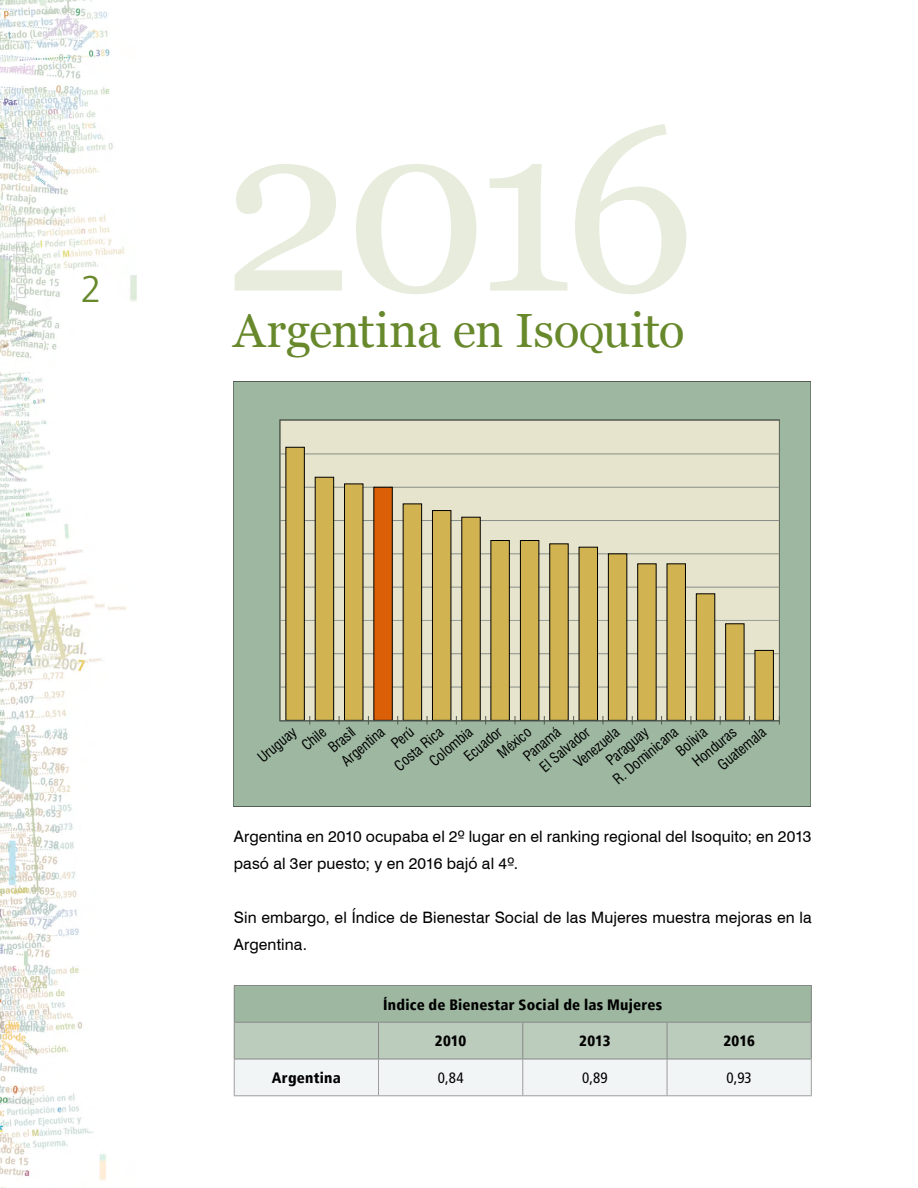
<style>
.page{position:relative;width:918px;height:1188px;background:#fff}
.page>*{position:absolute;margin:0;border:0;box-sizing:border-box;transform-origin:0 0}
._500_S0{font:234.6px "Georgia";color:#e7ecdd}
._500_S0-2{font:48px "Georgia";letter-spacing:-.01em;color:#67882b}
._500_S0-3{font:300 37.5px "Frutiger";color:#67882b}
._000_BT{font:15.75px/27px "Swiss 721 BT";letter-spacing:.005em;color:#000}
._750_S1_tB{font:900 condensed 15px "Frutiger LT";letter-spacing:.015em;color:#000}
._700_BT_cuadro{font:condensed 15px "Frutiger LT";color:#000}
._700_BT_cuadro-2{font:900 condensed 15px "Frutiger LT";letter-spacing:.015em;color:#000}
.t1{font:condensed 14.25px/18.9px "Swiss 721 BT";color:#000}
.s1{font-size:33.6px}
</style>
<div class="page">
<img style="left:0;top:0;width:137px;height:1188px">
<div style="left:234px;top:985px;width:577px;height:37px;background:#9db7a0"></div>
<svg style="left:235px;top:1023px;width:576px;height:72px"></svg>
<hr style="left:378px;top:1023px;width:1px;height:36px;background:#878787">
<hr style="left:522px;top:1023px;width:1px;height:36px;background:#878787">
<hr style="left:667px;top:1023px;width:1px;height:36px;background:#878787">
<hr style="left:378px;top:1059px;width:1px;height:36px;background:#9d9d9c">
<hr style="left:522px;top:1059px;width:1px;height:36px;background:#9d9d9c">
<hr style="left:667px;top:1059px;width:1px;height:36px;background:#9d9d9c">
<hr style="left:234px;top:1059px;width:1px;height:36px;background:#9d9d9c">
<hr style="left:811px;top:1059px;width:1px;height:36px;background:#9d9d9c">
<hr style="left:234px;top:1095px;width:145px;height:1px;background:#9d9d9c">
<hr style="left:379px;top:1095px;width:144px;height:1px;background:#9d9d9c">
<hr style="left:523px;top:1095px;width:144px;height:1px;background:#9d9d9c">
<hr style="left:667px;top:1095px;width:145px;height:1px;background:#9d9d9c">
<hr style="left:234px;top:985px;width:145px;height:1px;background:#878787">
<hr style="left:234px;top:986px;width:1px;height:36px;background:#878787">
<hr style="left:379px;top:985px;width:144px;height:1px;background:#878787">
<hr style="left:523px;top:985px;width:144px;height:1px;background:#878787">
<hr style="left:667px;top:985px;width:145px;height:1px;background:#878787">
<hr style="left:811px;top:986px;width:1px;height:36px;background:#878787">
<hr style="left:234px;top:1022px;width:145px;height:1px;background:#878787">
<hr style="left:234px;top:1023px;width:1px;height:36px;background:#878787">
<hr style="left:379px;top:1022px;width:144px;height:1px;background:#878787">
<hr style="left:523px;top:1022px;width:144px;height:1px;background:#878787">
<hr style="left:667px;top:1022px;width:145px;height:1px;background:#878787">
<hr style="left:811px;top:1023px;width:1px;height:36px;background:#878787">
<hr style="left:234px;top:1059px;width:145px;height:1px;background:#878787">
<hr style="left:379px;top:1059px;width:144px;height:1px;background:#878787">
<hr style="left:523px;top:1059px;width:144px;height:1px;background:#878787">
<hr style="left:667px;top:1059px;width:145px;height:1px;background:#878787">
<div style="left:233px;top:381px;width:578px;height:426px;background:#9db7a0"></div>
<svg style="left:279px;top:419px;width:501px;height:306px;background:#dcdac5"></svg>
<hr style="left:280px;top:687px;width:499px;height:1px;background:#868f86">
<hr style="left:280px;top:653px;width:499px;height:1px;background:#868f86">
<hr style="left:280px;top:620px;width:499px;height:1px;background:#979f97">
<hr style="left:280px;top:587px;width:499px;height:1px;background:#868f86">
<hr style="left:280px;top:553px;width:499px;height:1px;background:#868f86">
<hr style="left:280px;top:520px;width:499px;height:1px;background:#868f86">
<hr style="left:280px;top:487px;width:499px;height:1px;background:#868f86">
<hr style="left:280px;top:454px;width:500px;height:1px;background:#868f86">
<div style="left:286px;top:447px;width:19px;height:274px;background:#d1b352;border:1px solid #000"></div>
<div style="left:315px;top:477px;width:19px;height:244px;background:#d1b352;border:1px solid #000"></div>
<div style="left:344px;top:484px;width:19px;height:237px;background:#d1b352;border:1px solid #000"></div>
<div style="left:374px;top:487px;width:18px;height:234px;background:#da5f06"></div>
<div style="left:403px;top:504px;width:19px;height:217px;background:#d1b352;border:1px solid #000"></div>
<div style="left:432px;top:510px;width:19px;height:211px;background:#d1b352;border:1px solid #000"></div>
<div style="left:462px;top:517px;width:18px;height:204px;background:#d1b352"></div>
<div style="left:491px;top:540px;width:19px;height:181px;background:#d1b352;border:1px solid #000"></div>
<div style="left:520px;top:540px;width:19px;height:181px;background:#d1b352;border:1px solid #000"></div>
<div style="left:550px;top:544px;width:18px;height:177px;background:#d1b352"></div>
<div style="left:579px;top:547px;width:19px;height:174px;background:#d1b352;border:1px solid #000"></div>
<div style="left:608px;top:554px;width:19px;height:167px;background:#d1b352;border:1px solid #000"></div>
<div style="left:638px;top:564px;width:18px;height:157px;background:#d1b352"></div>
<div style="left:667px;top:564px;width:19px;height:157px;background:#d1b352;border:1px solid #000"></div>
<div style="left:696px;top:594px;width:19px;height:127px;background:#d1b352;border:1px solid #000"></div>
<div style="left:725px;top:624px;width:19px;height:97px;background:#d1b352;border:1px solid #000"></div>
<div style="left:755px;top:650px;width:19px;height:71px;background:#d1b352;border:1px solid #000"></div>
<div style="left:280px;top:420px;width:500px;height:301px;border:1px solid #525b52"></div>
<p class="_500_S0-3" style="left:81px;top:268px;width:22px">2</p>
<p class="_500_S0" style="left:222px;top:68px;width:475px">2016</p>
<p class="_500_S0-2" style="left:233px;top:301px;width:453px">Argentina en Iso<span class="s1">q</span>uito</p>
<p class="t1" style="left:519px;top:751px;width:45px;rotate:-40deg">Panamá</p>
<p class="t1" style="left:324px;top:742px;width:32px;rotate:-40deg">Brasil</p>
<p class="t1" style="left:387px;top:738px;width:26px;rotate:-40deg">Perú</p>
<p class="t1" style="left:536px;top:761px;width:62px;rotate:-40deg">El Salvador</p>
<p class="t1" style="left:460px;top:751px;width:46px;rotate:-40deg">Ecuador</p>
<p class="t1" style="left:702px;top:745px;width:59px;text-indent:-17px;rotate:-40deg">Honduras<br>Guatemala</p>
<p class="t1" style="left:338px;top:756px;width:53px;rotate:-40deg">Argentina</p>
<p class="t1" style="left:390px;top:760px;width:60px;rotate:-40deg">Costa Rica</p>
<p class="t1" style="left:672px;top:745px;width:37px;rotate:-40deg">Bolivia</p>
<p class="t1" style="left:609px;top:774px;width:81px;rotate:-40deg">R. Dominicana</p>
<p class="t1" style="left:570px;top:757px;width:55px;rotate:-40deg">Venezuela</p>
<p class="t1" style="left:425px;top:756px;width:53px;rotate:-40deg">Colombia</p>
<p class="t1" style="left:602px;top:755px;width:52px;rotate:-40deg">Paraguay</p>
<p class="t1" style="left:254px;top:752px;width:47px;rotate:-40deg">Uruguay</p>
<p class="t1" style="left:298px;top:740px;width:28px;rotate:-40deg">Chile</p>
<p class="t1" style="left:494px;top:748px;width:40px;rotate:-40deg">México</p>
<p class="_000_BT" style="left:234px;top:822px;width:579px">Argentina en 2010 ocupaba el 2º lugar en el ranking regional del Isoquito; en 2013 pasó al 3er puesto; y en 2016 bajó al 4º.</p>
<p class="_000_BT" style="left:234px;top:903px;width:579px">Sin embargo, el Índice de Bienestar Social de las Mujeres muestra mejoras en la<br>Argentina.</p>
<p class="_750_S1_tB" style="left:383px;top:995px;width:281px">Índice de Bienestar Social de las Mujeres</p>
<p class="_750_S1_tB" style="left:435px;top:1032px;width:33px">2010</p>
<p class="_750_S1_tB" style="left:579px;top:1032px;width:33px">2013</p>
<p class="_750_S1_tB" style="left:724px;top:1032px;width:33px">2016</p>
<p class="_700_BT_cuadro-2" style="left:272px;top:1069px;width:70px">Argentina</p>
<p class="_700_BT_cuadro" style="left:438px;top:1069px;width:27px">0,84</p>
<p class="_700_BT_cuadro" style="left:582px;top:1069px;width:27px">0,89</p>
<p class="_700_BT_cuadro" style="left:727px;top:1069px;width:27px">0,93</p>
</div>
